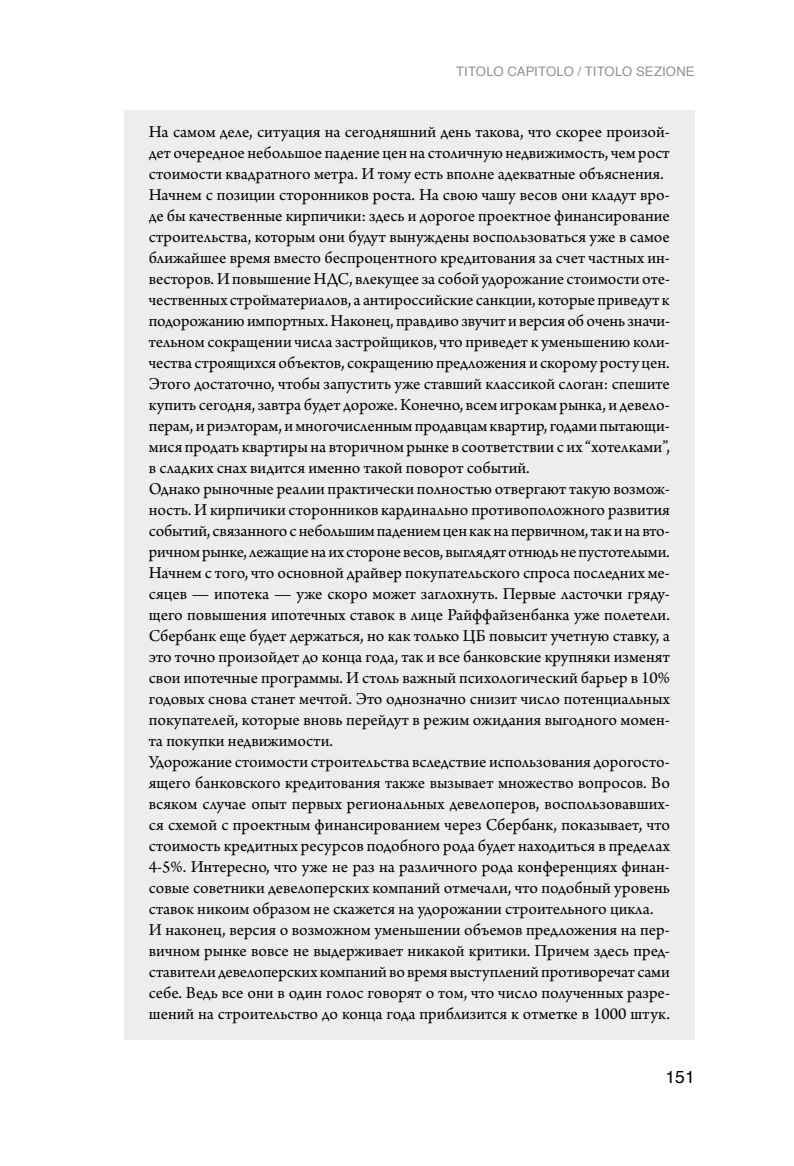
<style>
.page{position:relative;width:794px;height:1166px;background:#fff}
.page>*{position:absolute;margin:0;border:0;box-sizing:border-box;transform-origin:0 0}
.t1{font:17.5px/21px "Arno Pro";color:#000}
.t2{font:17.5px "Helvetica";color:#000}
.t3{font:13.12px "Helvetica";letter-spacing:.005em;color:#929292}
</style>
<div class="page">
<div style="left:124px;top:110px;width:570px;height:90px;background:#ededed"></div>
<div style="left:124px;top:173px;width:570px;height:216px;background:#ededed"></div>
<div style="left:124px;top:362px;width:570px;height:132px;background:#ededed"></div>
<div style="left:124px;top:467px;width:570px;height:111px;background:#ededed"></div>
<div style="left:124px;top:551px;width:570px;height:216px;background:#ededed"></div>
<div style="left:124px;top:740px;width:570px;height:195px;background:#ededed"></div>
<div style="left:124px;top:908px;width:570px;height:132px;background:#ededed"></div>
<p class="t3" style="left:456px;top:61px;width:240px">TITOLO CAPITOLO / TITOLO SEZIONE</p>
<p class="t1" style="left:149px;top:122px;width:523px">На самом деле, ситуация на сегодняшний день такова, что скорее произой&shy;дет очередное небольшое падение цен на столичную недвижимость, чем рост стоимости квадратного метра. И тому есть вполне адекватные объяснения.<br>Начнем с позиции сторонников роста. На свою чашу весов они кладут вро&shy;де бы качественные кирпичики: здесь и дорогое проектное финансирование строительства, которым они будут вынуждены воспользоваться уже в самое ближайшее время вместо беспроцентного кредитования за счет частных ин&shy;весторов. И повышение НДС, влекущее за собой удорожание стоимости оте&shy;чественных стройматериалов, а антироссийские санкции, которые приведут к подорожанию импортных. Наконец, правдиво звучит и версия об очень значи&shy;тельном сокращении числа застройщиков, что приведет к уменьшению коли&shy;чества строящихся объектов, сокращению предложения и скорому росту цен.<br>Этого достаточно, чтобы запустить уже ставший классикой слоган: спешите купить сегодня, завтра будет дороже. Конечно, всем игрокам рынка, и девело&shy;перам, и риэлторам, и многочисленным продавцам квартир, годами пытающи&shy;мися продать квартиры на вторичном рынке в соответствии с их “хотелками”, в сладких снах видится именно такой поворот событий.<br>Однако рыночные реалии практически полностью отвергают такую возмож&shy;ность. И кирпичики сторонников кардинально противоположного развития событий, связанного с небольшим падением цен как на первичном, так и на вто&shy;ричном рынке, лежащие на их стороне весов, выглядят отнюдь не пустотелыми.<br>Начнем с того, что основной драйвер покупательского спроса последних ме&shy;сяцев — ипотека — уже скоро может заглохнуть. Первые ласточки гряду&shy;щего повышения ипотечных ставок в лице Райффайзенбанка уже полетели.<br>Сбербанк еще будет держаться, но как только ЦБ повысит учетную ставку, а это точно произойдет до конца года, так и все банковские крупняки изменят свои ипотечные программы. И столь важный психологический барьер в 10% годовых снова станет мечтой. Это однозначно снизит число потенциальных покупателей, которые вновь перейдут в режим ожидания выгодного момен&shy;та покупки недвижимости.<br>Удорожание стоимости строительства вследствие использования дорогосто&shy;ящего банковского кредитования также вызывает множество вопросов. Во всяком случае опыт первых региональных девелоперов, воспользовавших&shy;ся схемой с проектным финансированием через Сбербанк, показывает, что стоимость кредитных ресурсов подобного рода будет находиться в пределах 4-5%. Интересно, что уже не раз на различного рода конференциях финан&shy;совые советники девелоперских компаний отмечали, что подобный уровень ставок никоим образом не скажется на удорожании строительного цикла.<br>И наконец, версия о возможном уменьшении объемов предложения на пер&shy;вичном рынке вовсе не выдерживает никакой критики. Причем здесь пред&shy;ставители девелоперских компаний во время выступлений противоречат сами себе. Ведь все они в один голос говорят о том, что число полученных разре&shy;шений на строительство до конца года приблизится к отметке в 1000 штук.</p>
<p class="t2" style="left:665px;top:1063px;width:31px">151</p>
</div>
